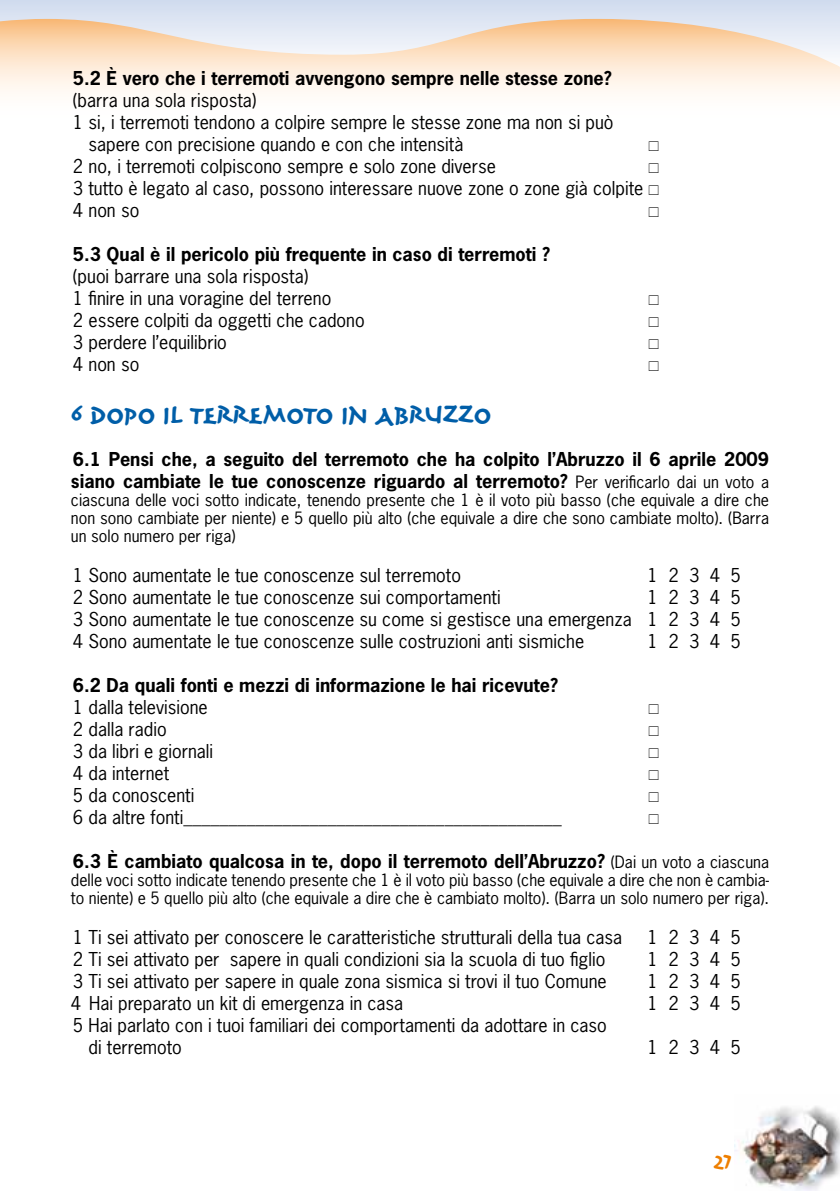
<style>
.page{position:relative;width:840px;height:1191px;background:#fff}
.page>*{position:absolute;margin:0;border:0;box-sizing:border-box;transform-origin:0 0}
.t1{font:28px "Reliq Std Bold Extra Active";color:#005ea8}
.t2{font:24px "Reliq Std Bold Extra Active";color:#ee7f00}
.t3{font:18px/22px "News Gothic Std";color:#000}
.t4{font:700 18px/22px "News Gothic Std";color:#000}
.t5{font:16px/18px "News Gothic Std";color:#000;text-align:justify}
.s1{font-weight:400;font-size:16px}
</style>
<div class="page">
<svg style="left:0;top:68px;width:1px;height:24px"></svg>
<div style="left:0;top:0;width:839px;height:68px;background:#d5dff0"></div>
<svg style="left:0;top:19px;width:839px;height:48px"></svg>
<img style="left:734px;top:1106px;width:105px;height:85px">
<p class="t4" style="left:73px;top:67px;width:540px">5.2 È vero che i terremoti avvengono sempre nelle stesse zone?</p>
<p class="t3" style="left:73px;top:89px;width:185px">(barra una sola risposta)</p>
<p class="t3" style="left:73px;top:111px;width:541px">1 si, i terremoti tendono a colpire sempre le stesse zone ma non si può</p>
<p class="t3" style="left:88px;top:133px;width:376px">sapere con precisione quando e con che intensità</p>
<p class="t3" style="left:73px;top:155px;width:424px">2 no, i terremoti colpiscono sempre e solo zone diverse</p>
<p class="t3" style="left:73px;top:177px;width:571px">3 tutto è legato al caso, possono interessare nuove zone o zone già colpite</p>
<p class="t3" style="left:73px;top:199px;width:68px">4 non so</p>
<p class="t4" style="left:73px;top:243px;width:478px">5.3 Qual è il pericolo più frequente in caso di terremoti ?</p>
<p class="t3" style="left:73px;top:265px;width:293px">(puoi barrare una sola risposta)<br>1 finire in una voragine del terreno<br>2 essere colpiti da oggetti che cadono<br>3 perdere l’equilibrio<br>4 non so</p>
<h1 class="t1" style="left:71px;top:401px;width:422px">6 DOPO IL TERREMOTO IN ABRUZZO</h1>
<p class="t4" style="left:71px;top:448px;width:699px">6.1 Pensi che, a seguito del terremoto che ha colpito l’Abruzzo il 6 aprile 2009 siano cambiate le tue conoscenze riguardo al terremoto? <span class="s1">Per verificarlo dai un voto a</span></p>
<p class="t5" style="left:71px;top:491px;width:699px">ciascuna delle voci sotto indicate, tenendo presente che 1 è il voto più basso (che equivale a dire che non sono cambiate per niente) e 5 quello più alto (che equivale a dire che sono cambiate molto). (Barra un solo numero per riga)</p>
<p class="t3" style="left:73px;top:564px;width:389px">1 Sono aumentate le tue conoscenze sul terremoto</p>
<p class="t3" style="left:647px;top:564px;width:95px">1 2 3 4 5</p>
<p class="t3" style="left:73px;top:586px;width:429px">2 Sono aumentate le tue conoscenze sui comportamenti</p>
<p class="t3" style="left:73px;top:586px;width:669px;text-align:justify;text-indent:574px">1 2 3 4 5<br>3 Sono aumentate le tue conoscenze su come si gestisce una emergenza 1 2 3 4 5<br>4 Sono aumentate le tue conoscenze sulle costruzioni anti sismiche</p>
<p class="t3" style="left:647px;top:630px;width:95px">1 2 3 4 5</p>
<p class="t4" style="left:73px;top:674px;width:486px">6.2 Da quali fonti e mezzi di informazione le hai ricevute?</p>
<p class="t3" style="left:73px;top:696px;width:490px">1 dalla televisione<br>2 dalla radio<br>3 da libri e giornali<br>4 da internet<br>5 da conoscenti<br>6 da altre fonti__________________________________________</p>
<p class="t4" style="left:73px;top:850px;width:697px">6.3 È cambiato qualcosa in te, dopo il terremoto dell’Abruzzo? <span class="s1">(Dai un voto a ciascuna</span></p>
<p class="t5" style="left:71px;top:871px;width:699px">delle voci sotto indicate tenendo presente che 1 è il voto più basso (che equivale a dire che non è cambia&shy;to niente) e 5 quello più alto (che equivale a dire che è cambiato molto). (Barra un solo numero per riga).</p>
<p class="t3" style="left:73px;top:926px;width:550px">1 Ti sei attivato per conoscere le caratteristiche strutturali della tua casa</p>
<p class="t3" style="left:647px;top:926px;width:95px">1 2 3 4 5</p>
<p class="t3" style="left:73px;top:948px;width:533px">2 Ti sei attivato per sapere in quali condizioni sia la scuola di tuo figlio</p>
<p class="t3" style="left:647px;top:948px;width:95px">1 2 3 4 5</p>
<p class="t3" style="left:73px;top:970px;width:535px">3 Ti sei attivato per sapere in quale zona sismica si trovi il tuo Comune</p>
<p class="t3" style="left:647px;top:970px;width:95px">1 2 3 4 5</p>
<p class="t3" style="left:71px;top:992px;width:333px">4 Hai preparato un kit di emergenza in casa</p>
<p class="t3" style="left:647px;top:992px;width:95px">1 2 3 4 5</p>
<p class="t3" style="left:88px;top:1014px;width:519px;text-indent:-16px">5 Hai parlato con i tuoi familiari dei comportamenti da adottare in caso di terremoto</p>
<p class="t3" style="left:647px;top:1036px;width:95px">1 2 3 4 5</p>
<h2 class="t2" style="left:713px;top:1148px;width:20px">27</h2>
</div>
